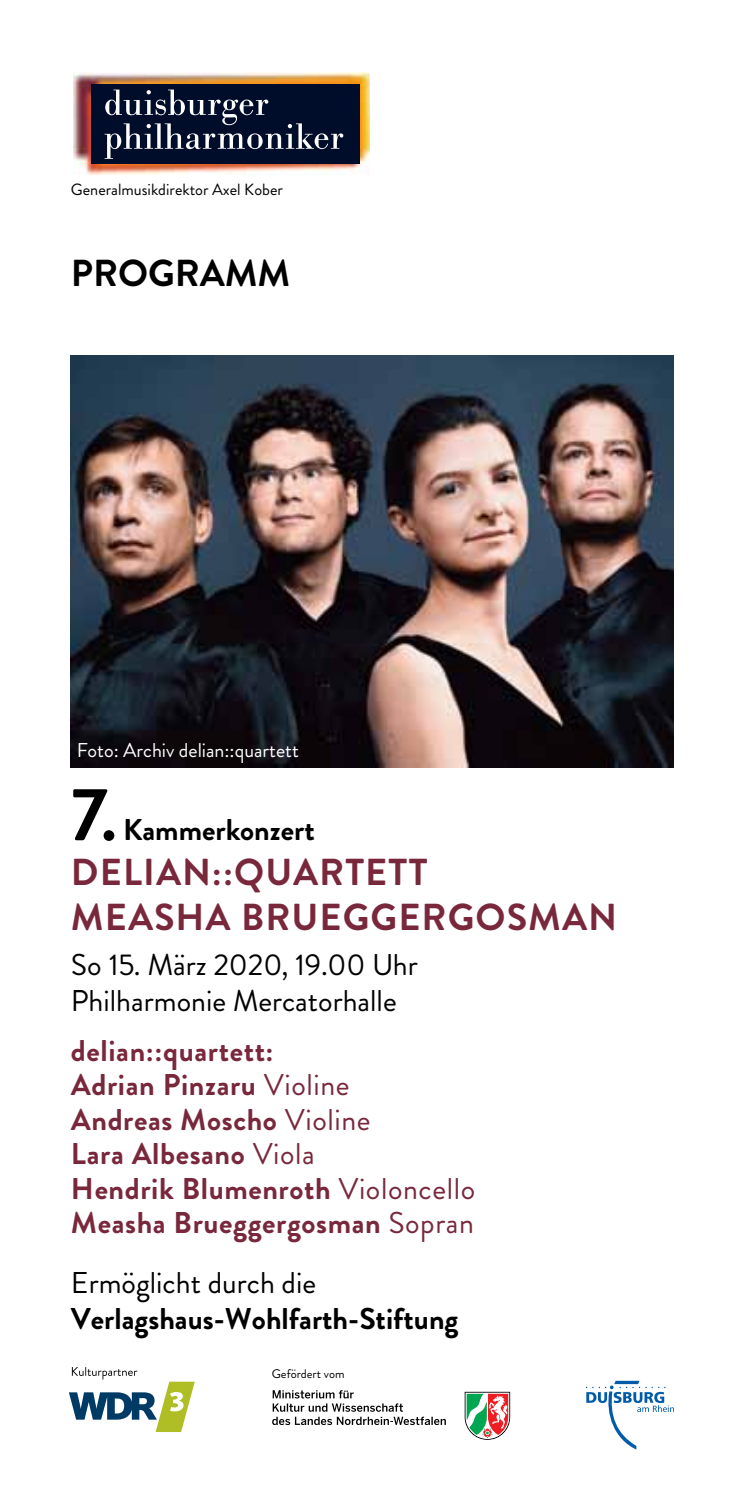
<style>
.page{position:relative;width:745px;height:1489px;background:#fff}
.page>*{position:absolute;margin:0;border:0;box-sizing:border-box;transform-origin:0 0}
.t1{font:700 37.5px/45px "Brandon";letter-spacing:.03em;color:#79283b}
.t2{font:700 37.5px "Brandon";color:#000}
.t3{font:700 30px/34.5px "Brandon";letter-spacing:.02em;color:#79283b}
.t4{font:30px/36px "Brandon";color:#000}
.t5{font:700 30px "Brandon";color:#000}
.t6{font:20px "Brandon";color:#fff}
.t7{font:16.25px "Brandon";color:#000}
.t8{font:12.5px "Brandon";color:#000}
.s1{font-size:75px}
.s2{font-size:65px}
.s3{font-weight:400}
</style>
<div class="page">
<svg style="left:585px;top:1380px;width:88px;height:69px"></svg>
<img style="left:73px;top:73px;width:296px;height:102px">
<div style="left:91px;top:84px;width:268px;height:80px;background:#000d2a"></div>
<svg style="left:104px;top:90px;width:239px;height:69px"></svg>
<svg style="left:464px;top:1391px;width:46px;height:48px"></svg>
<svg style="left:272px;top:1390px;width:173px;height:34px"></svg>
<svg style="left:69px;top:1367px;width:126px;height:64px"></svg>
<img style="left:70px;top:356px;width:603px;height:411px">
<p class="t7" style="left:71px;top:178px;width:213px">Generalmusikdirektor Axel Kober</p>
<p class="t2" style="left:71px;top:247px;width:221px">PROGRAMM</p>
<p class="t6" style="left:77px;top:736px;width:223px">Foto: Archiv delian::quartett</p>
<p class="t5" style="left:71px;top:808px;width:245px"><span class="s1">7</span><span class="s2">.</span> Kammerkonzert</p>
<p class="t1" style="left:71px;top:850px;width:547px">DELIAN::QUARTETT<br>MEASHA BRUEGGERGOSMAN</p>
<p class="t4" style="left:71px;top:947px;width:348px">So 15. März 2020, 19.00 Uhr<br>Philharmonie Mercatorhalle</p>
<p class="t3" style="left:71px;top:1033px;width:405px">delian::quartett:<br>Adrian Pinzaru <span class="s3">Violine<br></span>Andreas Moscho <span class="s3">Violine<br></span>Lara Albesano <span class="s3">Viola<br></span>Hendrik Blumenroth <span class="s3">Violoncello<br></span>Measha Brueggergosman <span class="s3">Sopran</span></p>
<p class="t4" style="left:71px;top:1264px;width:246px">Ermöglicht durch die</p>
<p class="t5" style="left:71px;top:1296px;width:389px">Verlagshaus-Wohlfarth-Stiftung</p>
<p class="t8" style="left:271px;top:1366px;width:74px">Gefördert vom</p>
</div>
